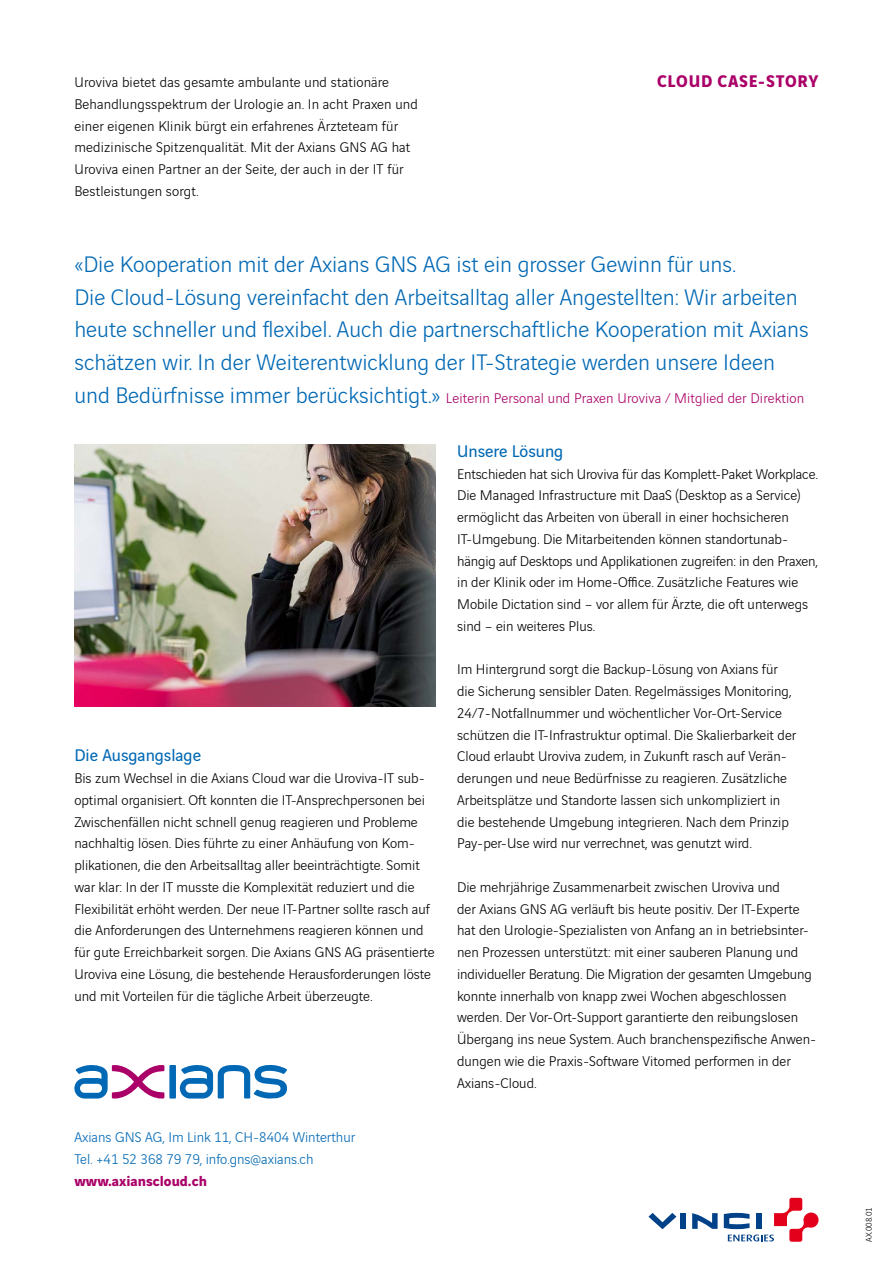
<style>
.page{position:relative;width:893px;height:1263px;background:#fff}
.page>*{position:absolute;margin:0;border:0;box-sizing:border-box;transform-origin:0 0}
.Zitate{font:300 24px/32.7px "Vinci Sans";color:#0068b4}
.Untertitel{font:18px "Vinci Sans";color:#0068b4}
.Kapitel_02{font:700 18px "Vinci Sans";letter-spacing:.04em;color:#aa0068}
.Lauftext{font:300 15px/21.8px "Vinci Sans";color:#000}
.Zitate-2{font:300 15px "Vinci Sans";letter-spacing:.01em;color:#aa0068}
.t1{font:300 15px "Vinci Sans";color:#0068b4}
.t2{font:700 15px "Vinci Sans";color:#aa0068}
.t3{font:300 9px "Vinci Sans";color:#000}
.s1{font-size:24px;color:#0068b4}
</style>
<div class="page">
<img style="left:74px;top:445px;width:362px;height:261px">
<div style="left:169px;top:1065px;width:7px;height:33px;background:#0068b4"></div>
<svg style="left:74px;top:1065px;width:90px;height:34px"></svg>
<svg style="left:180px;top:1064px;width:107px;height:35px"></svg>
<div style="left:680px;top:1213px;width:6px;height:16px;background:#004188"></div>
<svg style="left:692px;top:1213px;width:26px;height:16px"></svg>
<svg style="left:648px;top:1213px;width:28px;height:16px"></svg>
<svg style="left:724px;top:1198px;width:95px;height:44px"></svg>
<p class="Lauftext" style="left:74px;top:70px;width:345px">Uroviva bietet das gesamte ambulante und stationäre Behandlungsspektrum der Urologie an. In acht Praxen und einer eigenen Klinik bürgt ein erfahrenes Ärzteteam für medizinische Spitzenqualität. Mit der Axians GNS AG hat Uroviva einen Partner an der Seite, der auch in der IT für Bestleistungen sorgt.</p>
<p class="Kapitel_02" style="left:657px;top:67px;width:163px">CLOUD CASE-STORY</p>
<p class="Zitate" style="left:74px;top:246px;width:736px">«Die Kooperation mit der Axians GNS AG ist ein grosser Gewinn für uns.<br>Die Cloud-Lösung vereinfacht den Arbeitsalltag aller Angestellten: Wir arbeiten heute schneller und flexibel. Auch die partnerschaftliche Kooperation mit Axians schätzen wir. In der Weiterentwicklung der IT-Strategie werden unsere Ideen</p>
<p class="Zitate-2" style="left:74px;top:387px;width:731px"><span class="s1">und Bedürfnisse immer berücksichtigt.»</span> Leiterin Personal und Praxen Uroviva / Mitglied der Direktion</p>
<p class="Untertitel" style="left:74px;top:742px;width:128px">Die Ausgangslage</p>
<p class="Lauftext" style="left:74px;top:766px;width:362px">Bis zum Wechsel in die Axians Cloud war die Uroviva-IT sub&shy;optimal organisiert. Oft konnten die IT-Ansprechpersonen bei Zwischenfällen nicht schnell genug reagieren und Probleme nachhaltig lösen. Dies führte zu einer Anhäufung von Kom&shy;plikationen, die den Arbeitsalltag aller beeinträchtigte. Somit war klar: In der IT musste die Komplexität reduziert und die Flexibilität erhöht werden. Der neue IT-Partner sollte rasch auf die Anforderungen des Unternehmens reagieren können und für gute Erreichbarkeit sorgen. Die Axians GNS AG präsentierte Uroviva eine Lösung, die bestehende Herausforderungen löste und mit Vorteilen für die tägliche Arbeit überzeugte.</p>
<p class="t1" style="left:74px;top:1126px;width:282px">Axians GNS AG, Im Link 11, CH-8404 Winterthur</p>
<p class="t1" style="left:74px;top:1148px;width:241px">Tel. +41 52 368 79 79, info.gns@axians.ch</p>
<p class="t2" style="left:74px;top:1169px;width:134px">www.axianscloud.ch</p>
<p class="Untertitel" style="left:457px;top:438px;width:108px">Unsere Lösung</p>
<p class="Lauftext" style="left:457px;top:462px;width:362px">Entschieden hat sich Uroviva für das Komplett-Paket Workplace.<br>Die Managed Infrastructure mit DaaS (Desktop as a Service) ermöglicht das Arbeiten von überall in einer hochsicheren IT-Umgebung. Die Mitarbeitenden können standortunab&shy;hängig auf Desktops und Applikationen zugreifen: in den Praxen, in der Klinik oder im Home-Office. Zusätzliche Features wie Mobile Dictation sind – vor allem für Ärzte, die oft unterwegs sind – ein weiteres Plus.</p>
<p class="Lauftext" style="left:457px;top:657px;width:341px">Im Hintergrund sorgt die Backup-Lösung von Axians für die Sicherung sensibler Daten. Regelmässiges Monitoring, 24/7-Notfallnummer und wöchentlicher Vor-Ort-Service schützen die IT-Infrastruktur optimal. Die Skalierbarkeit der Cloud erlaubt Uroviva zudem, in Zukunft rasch auf Verän&shy;derungen und neue Bedürfnisse zu reagieren. Zusätzliche Arbeitsplätze und Standorte lassen sich unkompliziert in die bestehende Umgebung integrieren. Nach dem Prinzip Pay-per-Use wird nur verrechnet, was genutzt wird.</p>
<p class="Lauftext" style="left:457px;top:875px;width:358px">Die mehrjährige Zusammenarbeit zwischen Uroviva und<br>der Axians GNS AG verläuft bis heute positiv. Der IT-Experte hat den Urologie-Spezialisten von Anfang an in betriebsinter&shy;nen Prozessen unterstützt: mit einer sauberen Planung und individueller Beratung. Die Migration der gesamten Umgebung konnte innerhalb von knapp zwei Wochen abgeschlossen werden. Der Vor-Ort-Support garantierte den reibungslosen Übergang ins neue System. Auch branchenspezifische Anwen&shy;dungen wie die Praxis-Software Vitomed performen in der Axians-Cloud.</p>
<p class="t3" style="left:862px;top:1242px;width:36px;rotate:-90deg">AX.008.01</p>
</div>
